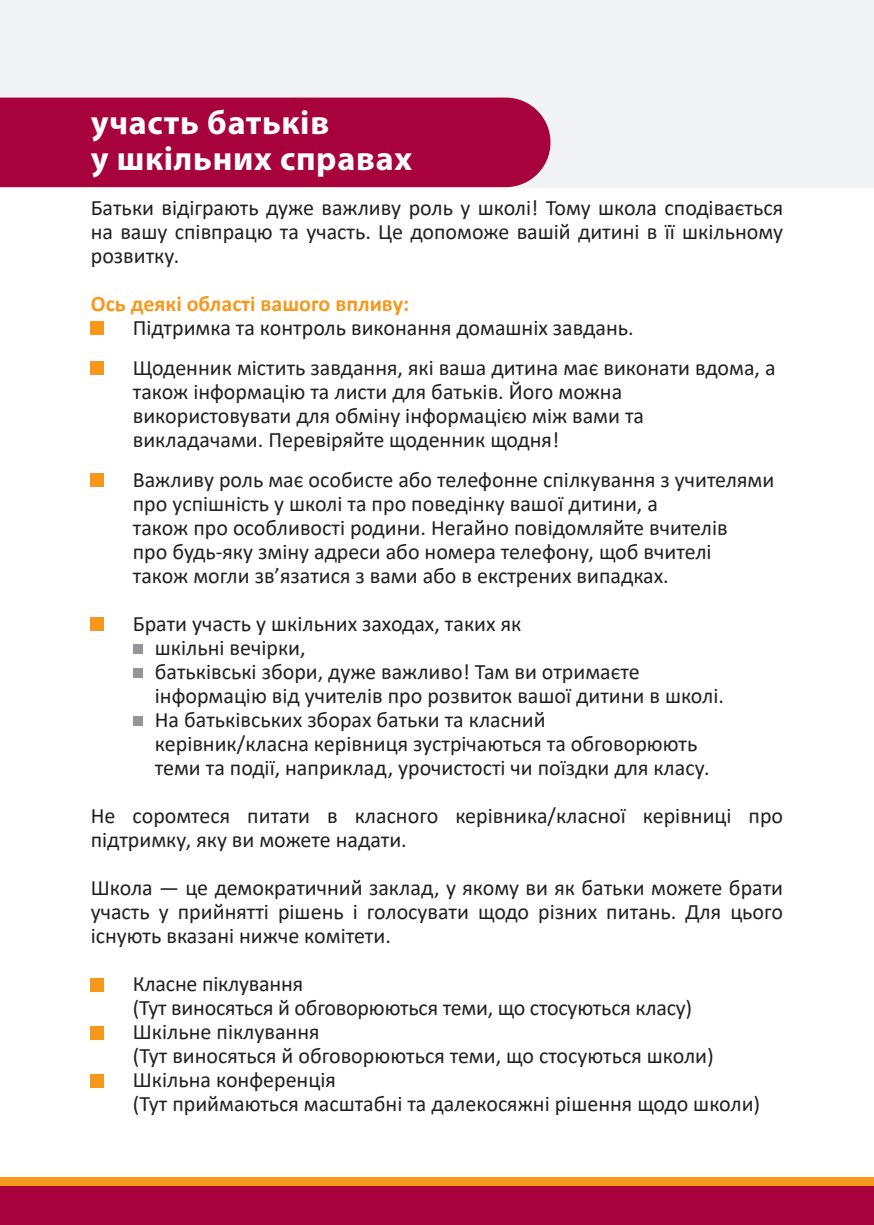
<style>
.page{position:relative;width:874px;height:1225px;background:#fff}
.page>*{position:absolute;margin:0;border:0;box-sizing:border-box;transform-origin:0 0}
.t1{font:700 34px/36px "Myriad Pro";letter-spacing:.02em;color:#fff}
.t2{font:22px/24px "Calibri";color:#231f20}
.t3{font:700 22px "Calibri";color:#f7981d}
</style>
<div class="page">
<div style="left:91px;top:321px;width:13px;height:14px;background:#f7981d"></div>
<div style="left:91px;top:361px;width:13px;height:14px;background:#f7981d"></div>
<div style="left:91px;top:473px;width:13px;height:14px;background:#f7981d"></div>
<div style="left:91px;top:617px;width:13px;height:14px;background:#f7981d"></div>
<div style="left:133px;top:644px;width:9px;height:10px;background:#939598"></div>
<div style="left:133px;top:668px;width:9px;height:10px;background:#939598"></div>
<div style="left:133px;top:716px;width:9px;height:10px;background:#939598"></div>
<div style="left:91px;top:977px;width:13px;height:14px;background:#f7981d"></div>
<div style="left:91px;top:1025px;width:13px;height:14px;background:#f7981d"></div>
<div style="left:91px;top:1073px;width:13px;height:14px;background:#f7981d"></div>
<div style="left:0;top:0;width:873px;height:187px;background:#f2f3f4"></div>
<div style="left:0;top:98px;width:550px;height:89px;background:#a7023c"></div>
<div style="left:0;top:1186px;width:873px;height:39px;background:#a7023c"></div>
<div style="left:0;top:1177px;width:873px;height:9px;background:#f7981d"></div>
<h1 class="t1" style="left:91px;top:104px;width:322px">участь батьків<br>у шкільних справах</h1>
<p class="t2" style="left:91px;top:195px;width:693px;text-align:justify">Батьки відіграють дуже важливу роль у школі! Тому школа сподівається на вашу співпрацю та участь. Це допоможе вашій дитині в її шкільному розвитку.</p>
<p class="t3" style="left:91px;top:288px;width:320px">Ось деякі області вашого впливу:</p>
<p class="t2" style="left:133px;top:307px;width:644px;line-height:40px">Підтримка та контроль виконання домашніх завдань.<br>Щоденник містить завдання, які ваша дитина має виконати вдома, а</p>
<p class="t2" style="left:133px;top:379px;width:512px">також інформацію та листи для батьків. Його можна використовувати для обміну інформацією між вами та викладачами. Перевіряйте щоденник щодня!</p>
<p class="t2" style="left:133px;top:467px;width:642px">Важливу роль має особисте або телефонне спілкування з учителями про успішність у школі та про поведінку вашої дитини, а<br>також про особливості родини. Негайно повідомляйте вчителів<br>про будь-яку зміну адреси або номера телефону, щоб вчителі<br>також могли зв’язатися з вами або в екстрених випадках.</p>
<p class="t2" style="left:155px;top:611px;width:570px;text-indent:-22px">Брати участь у шкільних заходах, таких як<br>шкільні вечірки,<br>батьківські збори, дуже важливо! Там ви отримаєте інформацію від учителів про розвиток вашої дитини в школі.<br>На батьківських зборах батьки та класний<br>керівник/класна керівниця зустрічаються та обговорюють теми та події, наприклад, урочистості чи поїздки для класу.</p>
<p class="t2" style="left:91px;top:803px;width:693px">Не соромтеся питати в класного керівника/класної керівниці про підтримку, яку ви можете надати.</p>
<p class="t2" style="left:91px;top:875px;width:693px;text-align:justify">Школа — це демократичний заклад, у якому ви як батьки можете брати участь у прийнятті рішень і голосувати щодо різних питань. Для цього існують вказані нижче комітети.</p>
<p class="t2" style="left:133px;top:971px;width:628px">Класне піклування<br>(Тут виносяться й обговорюються теми, що стосуються класу)<br>Шкільне піклування<br>(Тут виносяться й обговорюються теми, що стосуються школи)<br>Шкільна конференція<br>(Тут приймаються масштабні та далекосяжні рішення щодо школи)</p>
</div>
